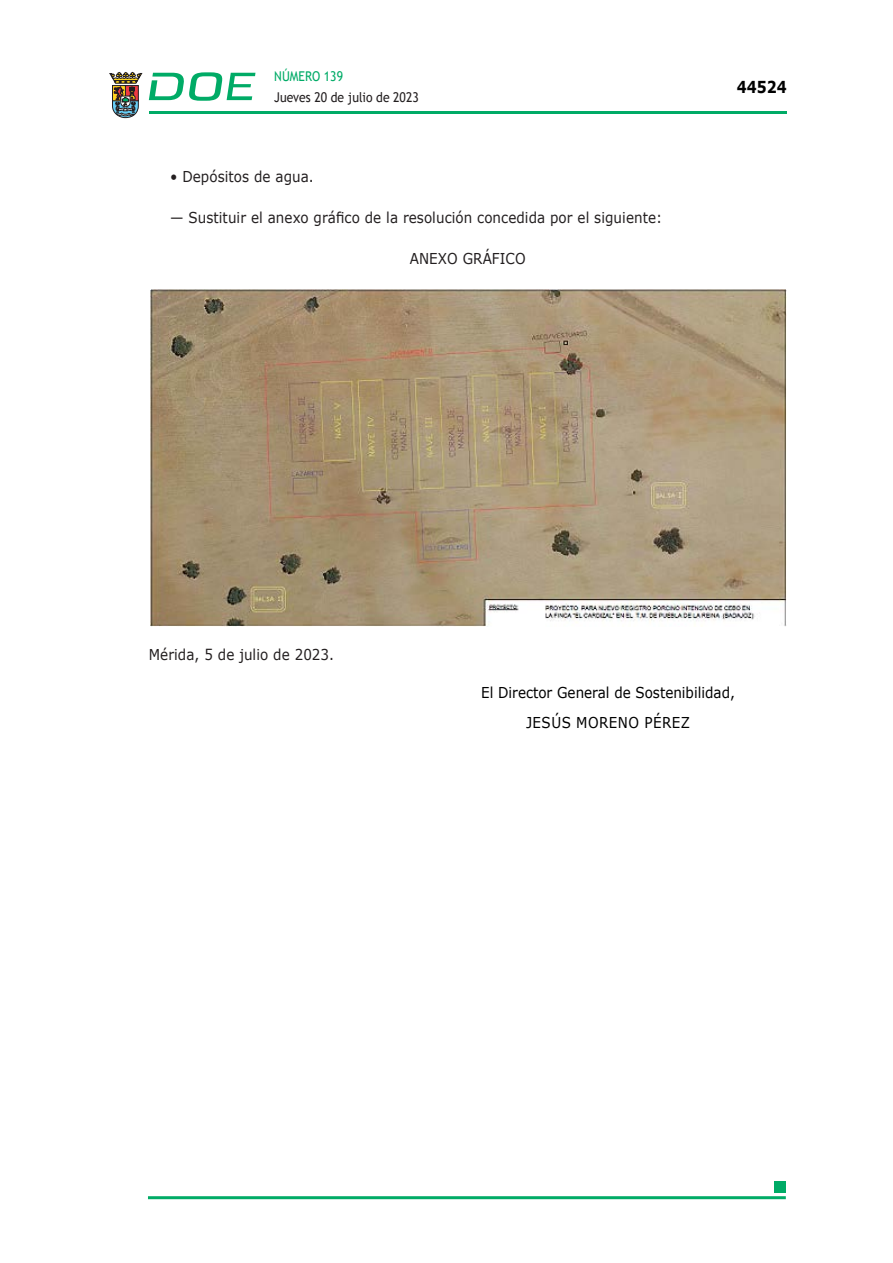
<style>
.page{position:relative;width:893px;height:1263px;background:#fff}
.page>*{position:absolute;margin:0;border:0;box-sizing:border-box;transform-origin:0 0}
.t1{font:700 16.5px "Verdana";color:#000;scale:.85 1}
.CUERPO_DE_TEXTO{font:15px "Verdana";letter-spacing:.005em;color:#231f20;scale:.9 1}
.F_CARGO_FIRMANTE{font:15px "Verdana";color:#000;scale:.9 1}
.FIRMANTE_UNICO{font:15px "Verdana";letter-spacing:.035em;color:#000;scale:.9 1}
.t2{font:13.5px "Trebuchet MS";color:#231f20;scale:.9 1}
.t3{font:13.5px "Trebuchet MS";color:#00ab67;scale:.9 1}
</style>
<div class="page">
<hr style="left:149px;top:111px;width:638px;height:3px;background:#00ab66">
<svg style="left:109px;top:72px;width:33px;height:46px"></svg>
<svg style="left:149px;top:72px;width:106px;height:29px"></svg>
<hr style="left:148px;top:1196px;width:638px;height:3px;background:#00ab66">
<div style="left:775px;top:1181px;width:11px;height:11px;background:#00ab66"></div>
<img style="left:151px;top:289px;width:636px;height:338px">
<p class="t3" style="left:274px;top:67px;width:78px">NÚMERO 139</p>
<p class="t2" style="left:274px;top:88px;width:162px">Jueves 20 de julio de 2023</p>
<p class="CUERPO_DE_TEXTO" style="left:170px;top:166px;width:161px">• Depósitos de agua.</p>
<p class="CUERPO_DE_TEXTO" style="left:170px;top:207px;width:548px">— Sustituir el anexo gráfico de la resolución concedida por el siguiente:</p>
<p class="CUERPO_DE_TEXTO" style="left:410px;top:248px;width:130px">ANEXO GRÁFICO</p>
<p class="t1" style="left:737px;top:75px;width:60px">44524</p>
<p class="CUERPO_DE_TEXTO" style="left:149px;top:644px;width:207px">Mérida, 5 de julio de 2023.</p>
<p class="F_CARGO_FIRMANTE" style="left:481px;top:682px;width:283px">El Director General de Sostenibilidad,</p>
<p class="FIRMANTE_UNICO" style="left:526px;top:712px;width:184px">JESÚS MORENO PÉREZ</p>
</div>
